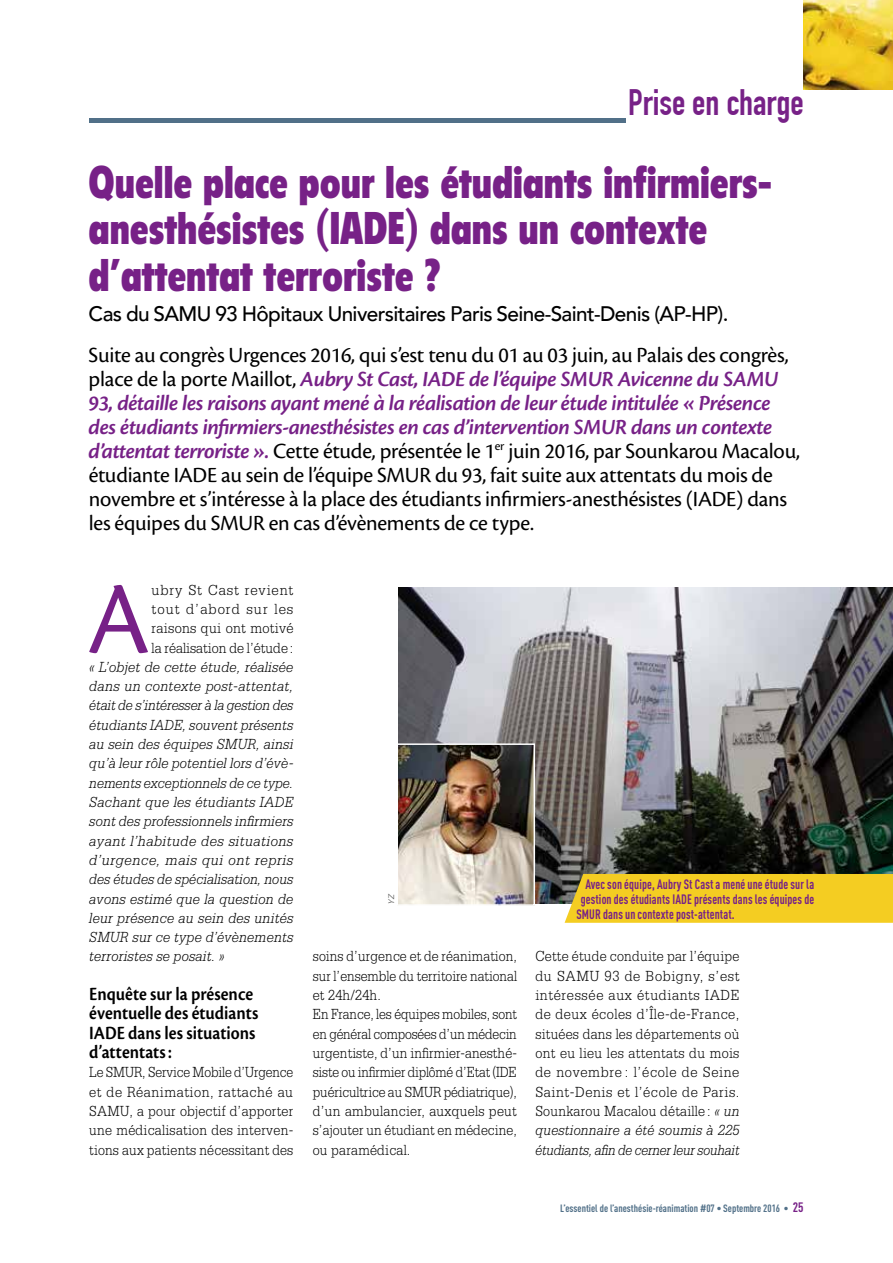
<style>
.page{position:relative;width:893px;height:1263px;background:#fff}
.page>*{position:absolute;margin:0;border:0;box-sizing:border-box;transform-origin:0 0}
.t1{font:107.55px "Cronos Pro";color:#772187;scale:.92 1}
.t2{font:900 condensed 45px/46.5px "Flyer LT Std";color:#772187;scale:.9 1}
.t3{font:700 36px "DIN Condensed";color:#772187}
.t4{font:22.5px/24px "Cronos Pro";letter-spacing:-.01em;color:#000}
.t5{font:500 21px "Avenir";letter-spacing:-.03em;color:#000}
.t6{font:600 19.5px/19.4px "Cronos Pro";color:#000;scale:.9 1}
.t7{font:italic 300 15.45px/19.4px "Serifa";letter-spacing:.015em;color:#000;text-align:justify;scale:.92 1}
.t8{font:300 15.45px/19.4px "Serifa";letter-spacing:.005em;color:#000;scale:.89 1}
.t9{font:300 15.45px/19.4px "Serifa";letter-spacing:.005em;color:#000;text-align:justify;scale:.9 1}
.t10{font:300 15.45px/19.4px "Serifa";letter-spacing:.005em;color:#000;text-align:justify;scale:.87 1}
.t11{font:300 15.45px/19.4px "Serifa";letter-spacing:.005em;color:#000;text-align:justify;scale:.95 1}
.t12{font:700 condensed 13.5px "DIN Pro";letter-spacing:.01em;color:#772187;scale:.9 1}
.t13{font:700 condensed 10.5px "DIN Pro";color:#517088}
.t14{font:italic 9px "Legacy Sans Std";color:#5a5a59}
.s1{font-weight:600;font-style:italic;color:#772187}
.s2{font-style:italic}
.s3{font-size:13.5px;color:#772187}
</style>
<div class="page">
<hr style="left:89px;top:118px;width:537px;height:4px;background:#517088">
<img style="left:804px;top:0;width:89px;height:89px">
<img style="left:398px;top:587px;width:495px;height:317px">
<div style="left:565px;top:874px;width:328px;height:49px;background:#f4cd22"></div>
<img style="left:399px;top:746px;width:133px;height:157px">
<div style="left:396px;top:743px;width:139px;height:163px;border:2px solid #fff"></div>
<h3 class="t3" style="left:628px;top:81px;width:177px">Prise en charge</h3>
<h2 class="t2" style="left:89px;top:159px;width:761px">Quelle place pour les étudiants infirmiers&shy;anesthésistes (IADE) dans un contexte d’attentat terroriste ?</h2>
<p class="t5" style="left:89px;top:295px;width:641px">Cas du SAMU 93 Hôpitaux Universitaires Paris Seine-Saint-Denis (AP-HP).</p>
<p class="t4" style="left:89px;top:343px;width:713px">Suite au congrès Urgences 2016, qui s’est tenu du 01 au 03 juin, au Palais des congrès, place de la porte Maillot, <span class="s1">Aubry St Cast, IADE de l’équipe SMUR Avicenne du SAMU 93, détaille les raisons ayant mené à la réalisation de leur étude intitulée « Présence des étudiants infirmiers-anesthésistes en cas d’intervention SMUR dans un contexte d’attentat terroriste ».</span> Cette étude, présentée le 1<sup>er</sup> juin 2016, par Sounkarou Macalou, étudiante IADE au sein de l’équipe SMUR du 93, fait suite aux attentats du mois de novembre et s’intéresse à la place des étudiants infirmiers-anesthésistes (IADE) dans les équipes du SMUR en cas d’évènements de ce type.</p>
<h1 class="t1" style="left:88px;top:557px;width:69px">A</h1>
<p class="t11" style="left:152px;top:580px;width:151px">ubry St Cast revient tout d’abord sur les raisons qui ont motivé la réalisation de l’étude :</p>
<p class="t7" style="left:89px;top:657px;width:223px">« L’objet de cette étude, réalisée dans un contexte post-attentat, était de s’intéresser à la gestion des étudiants IADE, souvent présents au sein des équipes SMUR, ainsi qu’à leur rôle potentiel lors d’évè&shy;nements exceptionnels de ce type.<br>Sachant que les étudiants IADE sont des professionnels infirmiers ayant l’habitude des situations d’urgence, mais qui ont repris des études de spécialisation, nous avons estimé que la question de leur présence au sein des unités SMUR sur ce type d’évènements terroristes se posait. »</p>
<p class="t6" style="left:89px;top:984px;width:189px">Enquête sur la présence éventuelle des étudiants<br>IADE dans les situations d’attentats:</p>
<p class="t10" style="left:89px;top:1062px;width:236px">Le SMUR, Service Mobile d’Urgence et de Réanimation, rattaché au SAMU, a pour objectif d’apporter une médicalisation des interven&shy;tions aux patients nécessitant des</p>
<p class="t14" style="left:386px;top:904px;width:11px;rotate:-90deg">YZ</p>
<p class="t12" style="left:585px;top:873px;width:256px">Avec son équipe, Aubry St Cast a mené une étude sur la</p>
<p class="t12" style="left:581px;top:888px;width:261px">gestion des étudiants IADE présents dans les équipes de</p>
<p class="t12" style="left:576px;top:903px;width:177px">SMUR dans un contexte post-attentat.</p>
<p class="t8" style="left:313px;top:946px;width:231px">soins d’urgence et de réanimation, sur l’ensemble du territoire national et 24h/24h.<br>En France, les équipes mobiles, sont en général composées d’un médecin urgentiste, d’un infirmier-anesthé&shy;siste ou infirmier diplômé d’Etat (IDE puéricultrice au SMUR pédiatrique), d’un ambulancier, auxquels peut s’ajouter un étudiant en médecine, ou paramédical.</p>
<p class="t9" style="left:535px;top:946px;width:228px">Cette étude conduite par l’équipe du SAMU 93 de Bobigny, s’est intéressée aux étudiants IADE de deux écoles d’Île-de-France, situées dans les départements où ont eu lieu les attentats du mois de novembre : l’école de Seine Saint-Denis et l’école de Paris.<br>Sounkarou Macalou détaille : <span class="s2">« un questionnaire a été soumis à 225 étudiants, afin de cerner leur souhait</span></p>
<p class="t13" style="left:560px;top:1201px;width:245px">L’essentiel de l’anesthésie-réanimation #07 • Septembre 2016 • <span class="s3">25</span></p>
</div>
